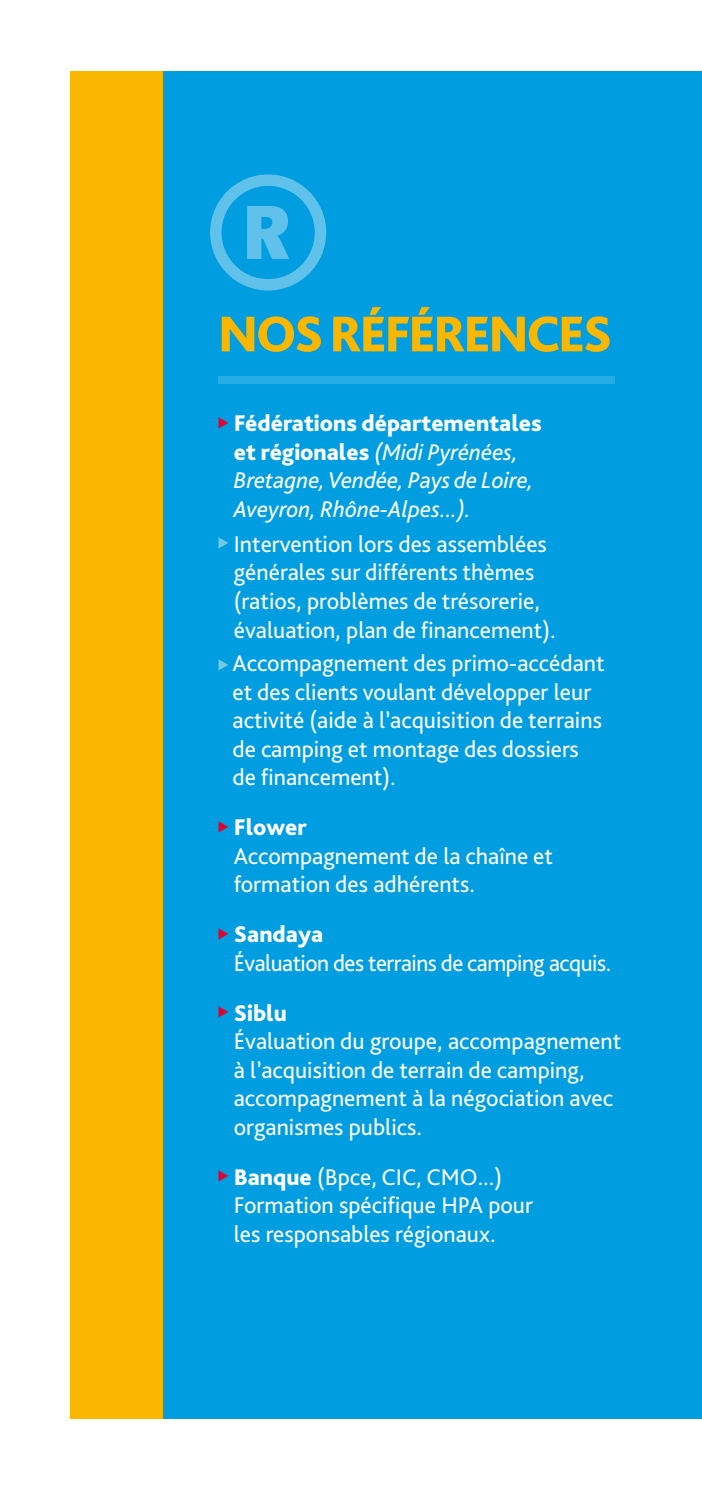
<style>
.page{position:relative;width:702px;height:1489px;background:#fff}
.page>*{position:absolute;margin:0;border:0;box-sizing:border-box;transform-origin:0 0}
.t1{font:800 52.5px "Bliss Pro";letter-spacing:-.05em;color:#fab700}
.t2{font:23.75px/28.5px "Bliss Pro";color:#fff}
.t3{font:italic 23.75px/28.5px "Bliss Pro";color:#fff}
.t4{font:23.75px "Bliss Pro";letter-spacing:-.02em;color:#fff}
.t5{font:800 23.75px "Bliss Pro";color:#fff}
.s1{font-weight:800;font-style:normal}
.s2{font-weight:800}
</style>
<div class="page">
<div style="left:71px;top:71px;width:631px;height:1346px;background:#fab700"></div>
<div style="left:163px;top:71px;width:539px;height:1346px;background:#009ee0"></div>
<svg style="left:247px;top:206px;width:42px;height:53px"></svg>
<div style="left:210px;top:174px;width:116px;height:116px;border:11px solid #fff;border-radius:50%"></div>
<div style="left:218px;top:376px;width:396px;height:7px;background:#26ace4"></div>
<h1 class="t1" style="left:218px;top:301px;width:396px">NOS RÉFÉRENCES</h1>
<p class="t3" style="left:234px;top:408px;width:309px"><span class="s1">Fédérations départementales et régionales</span> (Midi Pyrénées,<br>Bretagne, Vendée, Pays de Loire,<br>Aveyron, Rhône-Alpes...).</p>
<p class="t2" style="left:234px;top:529px;width:323px">Intervention lors des assemblées générales sur différents thèmes (ratios, problèmes de trésorerie, évaluation, plan de financement).</p>
<p class="t2" style="left:233px;top:648px;width:373px">Accompagnement des primo-accédant et des clients voulant développer leur activité (aide à l’acquisition de terrains de camping et montage des dossiers de financement).</p>
<p class="t5" style="left:234px;top:812px;width:74px">Flower</p>
<p class="t2" style="left:234px;top:840px;width:320px">Accompagnement de la chaîne et formation des adhérents.</p>
<p class="t5" style="left:234px;top:919px;width:91px">Sandaya</p>
<p class="t4" style="left:234px;top:948px;width:379px">Évaluation des terrains de camping acquis.</p>
<p class="t5" style="left:234px;top:998px;width:55px">Siblu</p>
<p class="t2" style="left:234px;top:1026px;width:389px">Évaluation du groupe, accompagnement à l’acquisition de terrain de camping, accompagnement à la négociation avec organismes publics.</p>
<p class="t2" style="left:234px;top:1161px;width:301px"><span class="s2">Banque</span> (Bpce, CIC, CMO...)<br>Formation spécifique HPA pour les responsables régionaux.</p>
</div>
